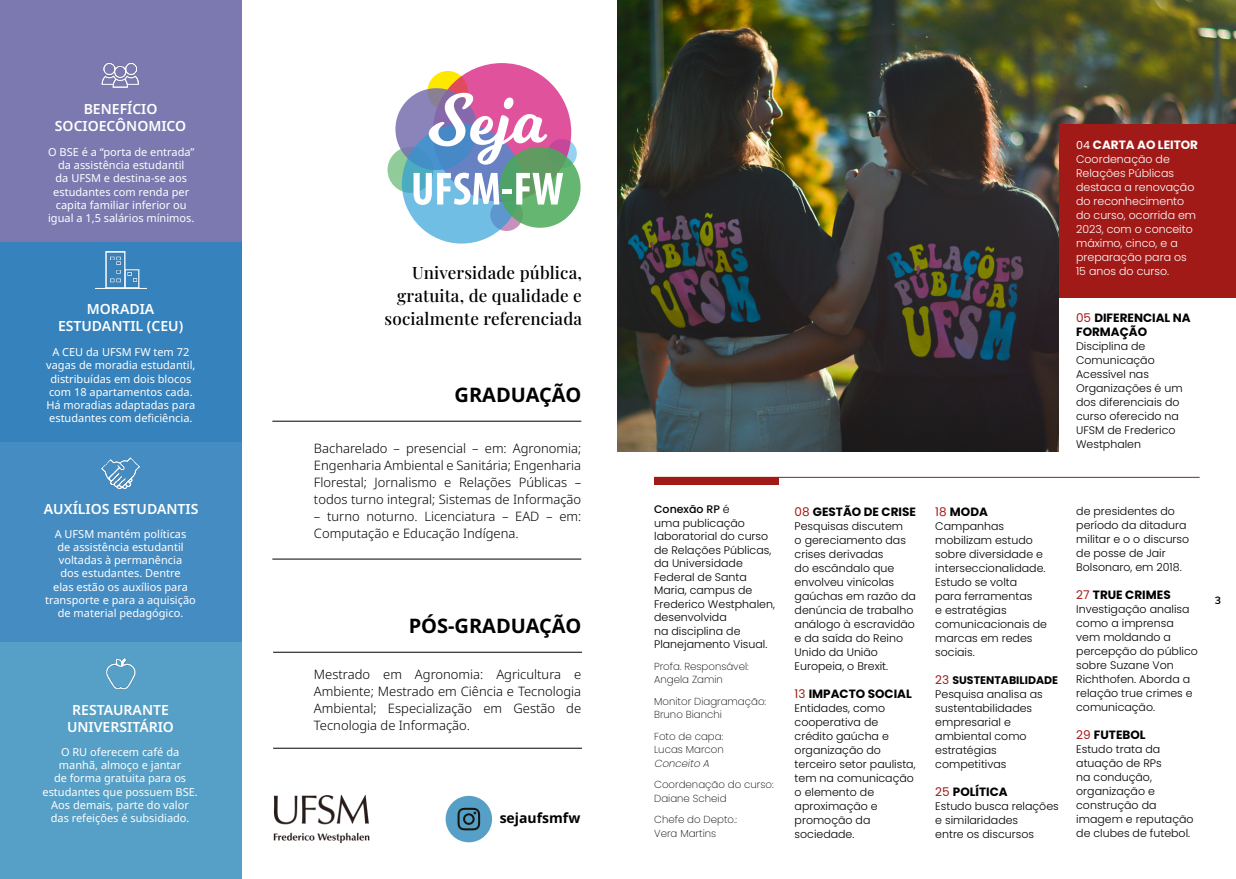
<style>
.page{position:relative;width:1236px;height:879px;background:#fff}
.page>*{position:absolute;margin:0;border:0;box-sizing:border-box;transform-origin:0 0}
.Entretítulo___Report{font:700 20px "Noto Sans";color:#000}
.Entretítulo___Report-2{font:17px "Playfair Display";letter-spacing:.01em;color:#000}
.t1{font:600 14px/16.8px "Noto Sans";color:#fff;text-align:center}
.t2{font:700 14px "Noto Sans";color:#000}
.Entretítulo___Report-3{font:300 13px/17px "Noto Sans";color:#000;text-align:justify}
.t3{font:700 12px/14px "Poppins";color:#000}
.t4{font:700 12px "Poppins";color:#fff}
.t5{font:300 11px/14px "Poppins";color:#000}
.t6{font:11px/13.2px "Noto Sans";color:#fff;text-align:center}
.t7{font:300 11px/14px "Poppins";color:#fff}
.t8{font:700 11px "Poppins";color:#000}
.t9{font:700 10.5px "Muli";color:#000}
.t10{font:200 10.2px/13.5px "Poppins";color:#000}
.t11{font:italic 200 10.2px "Poppins";color:#000}
.s1{font-weight:400;font-size:11px}
.s2{font-weight:400;color:#a11a17}
.s3{font-weight:500}
.s4{font-weight:400;font-size:12px;color:#a11a17}
</style>
<div class="page">
<div style="left:0;top:0;width:241px;height:879px;background:#7c79b0"></div>
<div style="left:0;top:242px;width:241px;height:637px;background:#3682bc"></div>
<div style="left:0;top:442px;width:241px;height:437px;background:#458cc3"></div>
<div style="left:0;top:642px;width:241px;height:237px;background:#569fc6"></div>
<img style="left:273px;top:796px;width:96px;height:47px">
<div style="left:446px;top:796px;width:46px;height:46px;background:#569fc6;border-radius:50%"></div>
<svg style="left:458px;top:808px;width:22px;height:22px"></svg>
<hr style="left:272px;top:421px;width:309px;height:1px;background:#000">
<hr style="left:272px;top:559px;width:309px;height:1px;background:#000">
<hr style="left:273px;top:748px;width:309px;height:1px;background:#000">
<hr style="left:273px;top:652px;width:309px;height:1px;background:#000">
<img style="left:106px;top:658px;width:30px;height:32px">
<img style="left:96px;top:252px;width:50px;height:36px">
<img style="left:101px;top:62px;width:38px;height:26px">
<img style="left:101px;top:457px;width:39px;height:32px">
<svg style="left:387px;top:63px;width:193px;height:179px"></svg>
<svg style="left:490px;top:198px;width:33px;height:33px"></svg>
<div style="left:388px;top:147px;width:46px;height:46px;background:#92cb9a;border-radius:50%"></div>
<svg style="left:548px;top:139px;width:29px;height:29px"></svg>
<div style="left:428px;top:71px;width:40px;height:40px;background:#ffe800;border-radius:50%"></div>
<svg style="left:433px;top:63px;width:138px;height:139px;background:#df5198"></svg>
<svg style="left:395px;top:88px;width:82px;height:82px;background:#8b85b8"></svg>
<svg style="left:402px;top:124px;width:119px;height:120px;background:#67aed8"></svg>
<svg style="left:500px;top:147px;width:81px;height:81px;background:#61ad6e"></svg>
<svg style="left:414px;top:173px;width:85px;height:32px"></svg>
<div style="left:503px;top:189px;width:9px;height:5px;background:#fff"></div>
<svg style="left:516px;top:173px;width:47px;height:31px"></svg>
<svg style="left:429px;top:93px;width:118px;height:72px"></svg>
<img style="left:618px;top:0;width:618px;height:451px">
<div style="left:1059px;top:124px;width:177px;height:293px;background:#a11a17"></div>
<div style="left:1059px;top:298px;width:177px;height:162px;background:#fff"></div>
<div style="left:654px;top:478px;width:124px;height:7px;background:#a11a17"></div>
<hr style="left:654px;top:477px;width:546px;height:1px;background:#a11a17">
<p class="t1" style="left:55px;top:101px;width:133px">BENEFÍCIO<br>SOCIOECÔNOMICO</p>
<p class="t6" style="left:48px;top:145px;width:148px">O BSE é a “porta de entrada” da assistência estudantil<br>da UFSM e destina-se aos estudantes com renda per capita familiar inferior ou igual a 1,5 salários mínimos.</p>
<p class="t1" style="left:87px;top:300px;width:69px">MORADIA</p>
<p class="t1" style="left:58px;top:317px;width:127px">ESTUDANTIL (CEU)</p>
<p class="t6" style="left:46px;top:346px;width:151px">A CEU da UFSM FW tem 72 vagas de moradia estudantil, distribuídas em dois blocos com 18 apartamentos cada.<br>Há moradias adaptadas para estudantes com deficiência.</p>
<p class="t1" style="left:44px;top:501px;width:156px">AUXÍLIOS ESTUDANTIS</p>
<p class="t6" style="left:45px;top:527px;width:152px">A UFSM mantém políticas<br>de assistência estudantil voltadas à permanência<br>dos estudantes. Dentre<br>elas estão os auxílios para transporte e para a aquisição de material pedagógico.</p>
<p class="t1" style="left:67px;top:701px;width:108px">RESTAURANTE<br>UNIVERSITÁRIO</p>
<p class="t6" style="left:43px;top:745px;width:157px">O RU oferecem café da manhã, almoço e jantar<br>de forma gratuita para os estudantes que possuem BSE.<br>Aos demais, parte do valor das refeições é subsidiado.</p>
<p class="Entretítulo___Report-2" style="left:412px;top:259px;width:171px">Universidade pública,</p>
<p class="Entretítulo___Report-2" style="left:397px;top:282px;width:186px">gratuita, de qualidade e</p>
<p class="Entretítulo___Report-2" style="left:385px;top:305px;width:199px">socialmente referenciada</p>
<p class="Entretítulo___Report" style="left:455px;top:383px;width:128px">GRADUAÇÃO</p>
<p class="Entretítulo___Report-3" style="left:314px;top:440px;width:269px">Bacharelado – presencial – em: Agronomia; Engenharia Ambiental e Sanitária; Engenharia Florestal; Jornalismo e Relações Públicas – todos turno integral; Sistemas de Informação</p>
<p class="Entretítulo___Report-3" style="left:314px;top:508px;width:269px">– turno noturno. Licenciatura – EAD – em:<br>Computação e Educação Indígena.</p>
<p class="Entretítulo___Report" style="left:409px;top:614px;width:174px">PÓS-GRADUAÇÃO</p>
<p class="Entretítulo___Report-3" style="left:314px;top:666px;width:269px">Mestrado em Agronomia: Agricultura e Ambiente; Mestrado em Ciência e Tecnologia Ambiental; Especialização em Gestão de Tecnologia de Informação.</p>
<p class="t2" style="left:500px;top:810px;width:82px">sejaufsmfw</p>
<p class="t4" style="left:1076px;top:138px;width:123px"><span class="s1">04</span> CARTA AO LEITOR</p>
<p class="t7" style="left:1076px;top:153px;width:122px">Coordenação de<br>Relações Públicas destaca a renovação do reconhecimento do curso, ocorrida em<br>2023, com o conceito máximo, cinco, e a preparação para os<br>15 anos do curso.</p>
<p class="t3" style="left:1076px;top:311px;width:116px"><span class="s2">05</span> DIFERENCIAL NA<br>FORMAÇÃO</p>
<p class="t5" style="left:1076px;top:339px;width:108px">Disciplina de<br>Comunicação<br>Acessível nas<br>Organizações é um dos diferenciais do curso oferecido na<br>UFSM de Frederico<br>Westphalen</p>
<p class="t5" style="left:654px;top:502px;width:122px;line-height:13.5px"><span class="s3">Conexão RP</span> é<br>uma publicação laboratorial do curso de Relações Públicas, da Universidade<br>Federal de Santa<br>Maria, campus de<br>Frederico Westphalen, desenvolvida<br>na disciplina de<br>Planejamento Visual.</p>
<p class="t10" style="left:654px;top:659px;width:96px">Profa. Responsável:<br>Angela Zamin</p>
<p class="t10" style="left:654px;top:694px;width:113px">Monitor Diagramação:</p>
<p class="t10" style="left:654px;top:708px;width:69px">Bruno Bianchi</p>
<p class="t10" style="left:654px;top:729px;width:71px">Foto de capa:</p>
<p class="t10" style="left:654px;top:743px;width:71px">Lucas Marcon</p>
<p class="t11" style="left:654px;top:757px;width:59px">Conceito A</p>
<p class="t10" style="left:654px;top:778px;width:121px">Coordenação do curso:</p>
<p class="t10" style="left:654px;top:791px;width:74px">Daiane Scheid</p>
<p class="t10" style="left:654px;top:813px;width:85px">Chefe do Depto.:</p>
<p class="t10" style="left:654px;top:826px;width:64px">Vera Martins</p>
<p class="t3" style="left:795px;top:505px;width:123px"><span class="s2">08</span> GESTÃO DE CRISE</p>
<p class="t5" style="left:795px;top:519px;width:123px">Pesquisas discutem<br>o gereciamento das crises derivadas<br>do escândalo que envolveu vinícolas gaúchas em razão da denúncia de trabalho análogo à escravidão e da saída do Reino<br>Unido da União<br>Europeia, o Brexit.</p>
<p class="t3" style="left:795px;top:687px;width:119px"><span class="s2">13</span> IMPACTO SOCIAL</p>
<p class="t5" style="left:795px;top:701px;width:123px">Entidades, como cooperativa de crédito gaúcha e organização do terceiro setor paulista, tem na comunicação o elemento de aproximação e promoção da sociedade.</p>
<p class="t3" style="left:935px;top:505px;width:54px"><span class="s2">18</span> MODA</p>
<p class="t5" style="left:935px;top:519px;width:112px">Campanhas mobilizam estudo sobre diversidade e interseccionalidade.</p>
<p class="t5" style="left:935px;top:575px;width:113px">Estudo se volta<br>para ferramentas<br>e estratégias comunicacionais de marcas em redes sociais.</p>
<p class="t8" style="left:935px;top:674px;width:124px"><span class="s4">23</span> SUSTENTABILIDADE</p>
<p class="t5" style="left:935px;top:687px;width:109px">Pesquisa analisa as sustentabilidades empresarial e ambiental como estratégias competitivas</p>
<p class="t3" style="left:935px;top:785px;width:74px"><span class="s2">25</span> POLÍTICA</p>
<p class="t5" style="left:935px;top:799px;width:125px">Estudo busca relações e similaridades<br>entre os discursos</p>
<p class="t5" style="left:1076px;top:504px;width:115px">de presidentes do período da ditadura militar e o o discurso de posse de Jair<br>Bolsonaro, em 2018.</p>
<p class="t3" style="left:1076px;top:588px;width:96px"><span class="s2">27</span> TRUE CRIMES</p>
<p class="t5" style="left:1076px;top:602px;width:123px">Investigação analisa como a imprensa vem moldando a percepção do público sobre Suzane Von<br>Richthofen. Aborda a relação true crimes e comunicação.</p>
<p class="t3" style="left:1076px;top:728px;width:71px"><span class="s2">29</span> FUTEBOL</p>
<p class="t5" style="left:1076px;top:742px;width:119px">Estudo trata da atuação de RPs<br>na condução, organização e construção da imagem e reputação de clubes de futebol.</p>
<p class="t9" style="left:1215px;top:592px;width:8px">3</p>
</div>
